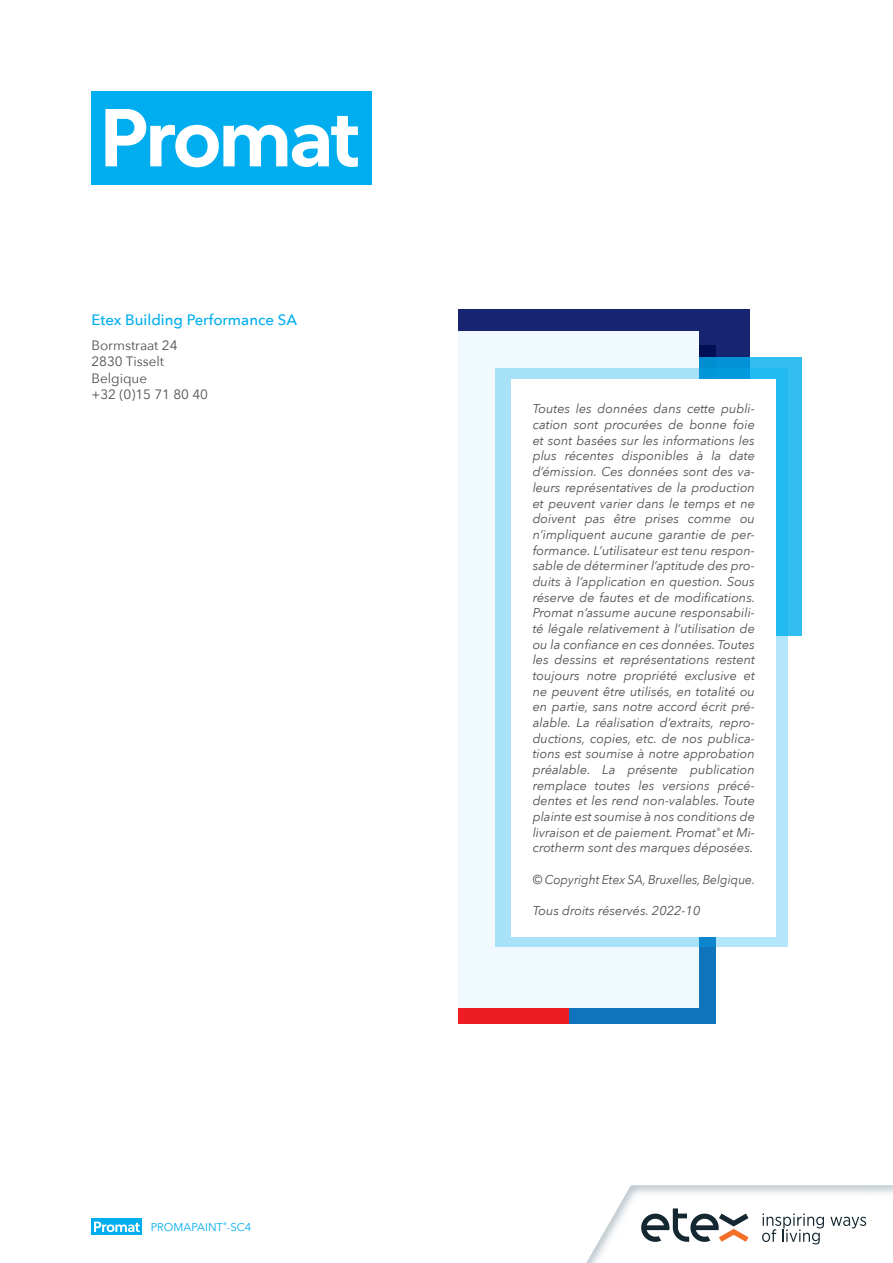
<style>
.page{position:relative;width:893px;height:1263px;background:#fff}
.page>*{position:absolute;margin:0;border:0;box-sizing:border-box;transform-origin:0 0}
.ONDERTITEL{font:500 15px "Avenir Next";color:#00aeef}
.BODY{font:13.5px "Avenir Next";color:#4c4f50}
.BODY-2{font:italic 12.75px/15.8px "Avenir Next";color:#4c4f50;text-align:justify}
.BODY-3{font:italic 12.75px "Avenir Next";color:#4c4f50;scale:.95 1}
.t1{font:11.25px "Avenir Next";color:#00aeef}
</style>
<div class="page">
<svg style="left:586px;top:1185px;width:307px;height:78px"></svg>
<div style="left:91px;top:91px;width:281px;height:94px;background:#00aeef"></div>
<svg style="left:105px;top:109px;width:253px;height:58px"></svg>
<div style="left:454px;top:310px;width:295px;height:119px;background:#162472"></div>
<svg style="left:699px;top:358px;width:103px;height:278px;background:#2db9ee"></svg>
<div style="left:454px;top:332px;width:245px;height:677px;background:#f0f9fd"></div>
<svg style="left:495px;top:368px;width:293px;height:578px;background:#90d9f6"></svg>
<div style="left:511px;top:379px;width:265px;height:557px;background:#fff"></div>
<div style="left:567px;top:1009px;width:135px;height:15px;background:#1074bc"></div>
<div style="left:454px;top:1009px;width:115px;height:15px;background:#ee1d23"></div>
<div style="left:449px;top:307px;width:9px;height:719px;background:#fff"></div>
<div style="left:91px;top:1218px;width:51px;height:17px;background:#00aeef"></div>
<svg style="left:94px;top:1221px;width:46px;height:11px"></svg>
<p class="ONDERTITEL" style="left:91px;top:307px;width:207px">Etex Building Performance SA</p>
<p class="BODY" style="left:91px;top:333px;width:88px">Bormstraat 24</p>
<p class="BODY" style="left:91px;top:350px;width:74px">2830 Tisselt</p>
<p class="BODY" style="left:91px;top:366px;width:57px">Belgique</p>
<p class="BODY" style="left:91px;top:383px;width:118px">+32 (0)15 71 80 40</p>
<p class="t1" style="left:151px;top:1217px;width:102px">PROMAPAINT<sup>®</sup>-SC4</p>
<p class="BODY-2" style="left:533px;top:401px;width:224px">Toutes les données dans cette publi&shy;cation sont procurées de bonne foie et sont basées sur les informations les plus récentes disponibles à la date d’émission. Ces données sont des va&shy;leurs représentatives de la production et peuvent varier dans le temps et ne doivent pas être prises comme ou n’impliquent aucune garantie de per&shy;formance. L’utilisateur est tenu respon&shy;sable de déterminer l’aptitude des pro&shy;duits à l’application en question. Sous réserve de fautes et de modifications.<br>Promat n’assume aucune responsabili&shy;té légale relativement à l’utilisation de ou la confiance en ces données. Toutes les dessins et représentations restent toujours notre propriété exclusive et ne peuvent être utilisés, en totalité ou en partie, sans notre accord écrit pré&shy;alable. La réalisation d’extraits, repro&shy;ductions, copies, etc. de nos publica&shy;tions est soumise à notre approbation préalable. La présente publication remplace toutes les versions précé&shy;dentes et les rend non-valables. Toute plainte est soumise à nos conditions de livraison et de paiement. Promat<sup>®</sup> et Mi&shy;crotherm sont des marques déposées.</p>
<p class="BODY-3" style="left:533px;top:868px;width:236px">© Copyright Etex SA, Bruxelles, Belgique.</p>
<p class="BODY-2" style="left:533px;top:902px;width:169px">Tous droits réservés. 2022-10</p>
</div>
